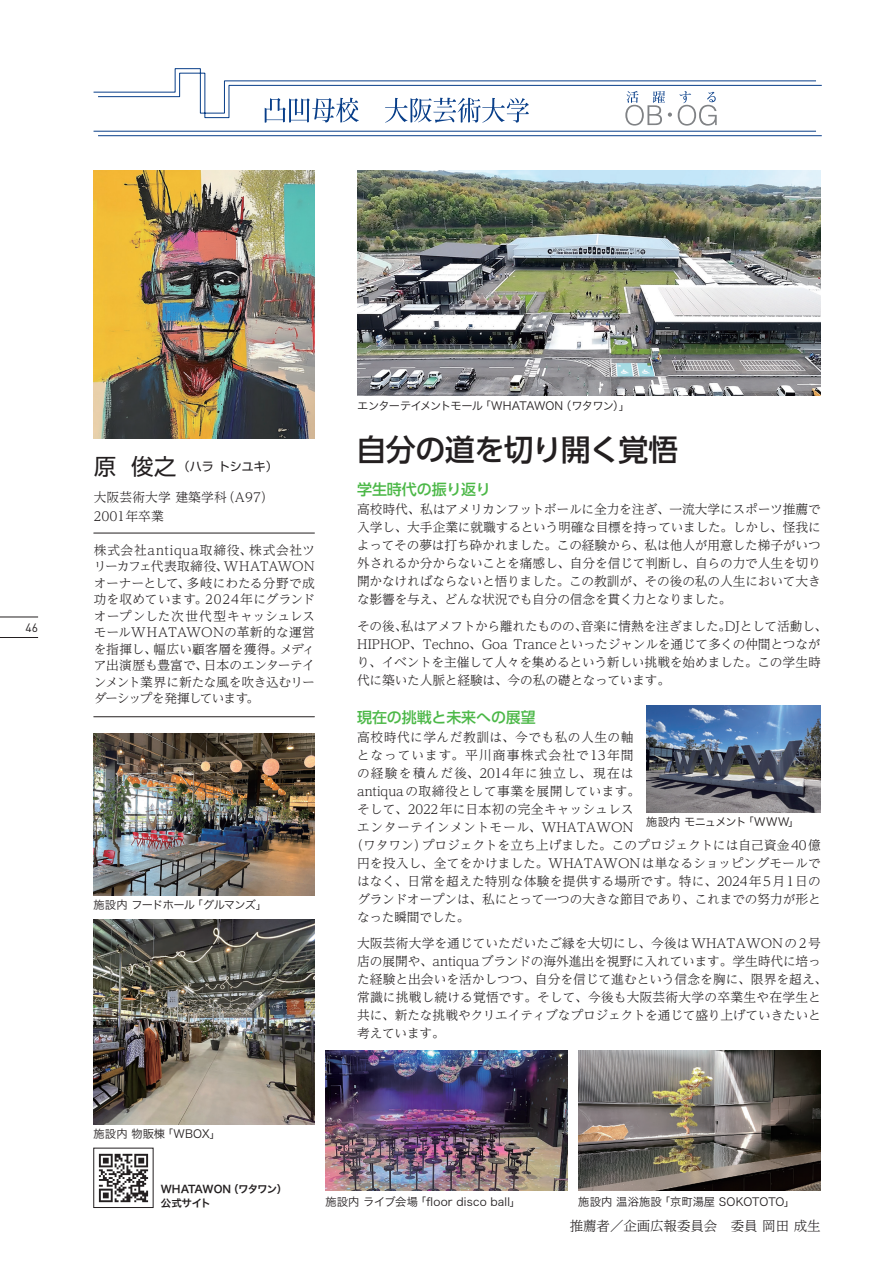
<style>
.page{position:relative;width:893px;height:1263px;background:#fff}
.page>*{position:absolute;margin:0;border:0;box-sizing:border-box;transform-origin:0 0}
.t1{font:500 30px "UD Shin Go Pr 6 N";letter-spacing:-.02em;color:#231f20}
.t2{font:500 15px "UD Shin Go Pr 6 N";letter-spacing:-.01em;color:#4cb848}
.t3{font:300 13.5px "UD Reimin Pr 6 N";letter-spacing:-.005em;color:#231f20}
.t4{font:300 12.75px/18px "UD Reimin Pr 6 N";letter-spacing:-.01em;color:#231f20;text-align:justify}
.t5{font:300 12.75px "UD Reimin Pr 6 N";letter-spacing:.015em;color:#231f20}
.t6{font:300 12.75px "UD Reimin Pr 6 N";letter-spacing:.025em;color:#231f20}
.t7{font:300 12.75px "UD Reimin Pr 6 N";letter-spacing:.09em;color:#231f20}
.t8{font:300 12.75px "UD Reimin Pr 6 N";letter-spacing:.03em;color:#231f20}
.t9{font:300 12.75px/18.3px "UD Reimin Pr 6 N";letter-spacing:.01em;color:#231f20}
.t10{font:300 12.75px "UD Reimin Pr 6 N";letter-spacing:.035em;color:#231f20}
.t11{font:300 12.75px "UD Reimin Pr 6 N";letter-spacing:.085em;color:#231f20}
.t12{font:12px "Shin Go Pr 6 N";color:#231f20}
.t13{font:12px "DIN Pro";color:#231f20}
.t14{font:11.25px "Hiragino Sans Pr 6 N W3";letter-spacing:-.005em;color:#231f20}
.t15{font:11.25px "Hiragino Sans Pr 6 N W3";letter-spacing:-.065em;color:#231f20}
.t16{font:11.25px "Hiragino Sans Pr 6 N W3";letter-spacing:.015em;color:#231f20}
.t17{font:11.25px "Hiragino Sans Pr 6 N W3";letter-spacing:-.06em;color:#231f20}
.t18{font:11.25px "Hiragino Sans Pr 6 N W3";letter-spacing:-.035em;color:#231f20}
.t19{font:10.5px/13.5px "Hiragino Sans Pr 6 N W6";letter-spacing:-.05em;color:#231f20}
.s1{font-size:22.5px}
</style>
<div class="page">
<hr style="left:0;top:637px;width:38px;height:1px;background:#231f20">
<hr style="left:0;top:617px;width:38px;height:1px;background:#231f20">
<hr style="left:94px;top:533px;width:220px;height:1px;background:#231f20">
<hr style="left:94px;top:716px;width:220px;height:1px;background:#231f20">
<img style="left:94px;top:170px;width:221px;height:268px">
<img style="left:98px;top:1153px;width:51px;height:50px">
<img style="left:357px;top:170px;width:464px;height:225px">
<img style="left:94px;top:733px;width:221px;height:162px">
<img style="left:94px;top:920px;width:221px;height:204px">
<img style="left:325px;top:1050px;width:243px;height:141px">
<img style="left:578px;top:1050px;width:243px;height:141px">
<img style="left:646px;top:706px;width:175px;height:106px">
<svg style="left:93px;top:68px;width:729px;height:68px"></svg>
<p class="t13" style="left:26px;top:619px;width:14px">46</p>
<p class="t12" style="left:94px;top:456px;width:185px"><span class="s1">原 俊之</span> （ハラ トシユキ）</p>
<p class="t9" style="left:91px;top:488px;width:184px">大阪芸術大学 建築学科（A97）<br>２００１年卒業</p>
<p class="t4" style="left:94px;top:541px;width:223px;line-height:16.5px">株式会社antiqua取締役、株式会社ツリーカフェ代表取締役、WHATAWONオーナーとして、多岐にわたる分野で成功を収めています。2024年にグランドオープンした次世代型キャッシュレスモールWHATAWONの革新的な運営を指揮し、幅広い顧客層を獲得。メディア出演歴も豊富で、日本のエンターテインメント業界に新たな風を吹き込むリーダーシップを発揮しています。</p>
<p class="t17" style="left:94px;top:895px;width:175px">施設内 フードホール「グルマンズ」</p>
<p class="t15" style="left:357px;top:396px;width:274px">エンターテイメントモール「WHATAWON（ワタワン）」</p>
<h1 class="t1" style="left:357px;top:425px;width:323px">自分の道を切り開く覚悟</h1>
<p class="t2" style="left:357px;top:477px;width:135px">学生時代の振り返り</p>
<p class="t4" style="left:357px;top:500px;width:465px">高校時代、私はアメリカンフットボールに全力を注ぎ、一流大学にスポーツ推薦で入学し、大手企業に就職するという明確な目標を持っていました。しかし、怪我によってその夢は打ち砕かれました。この経験から、私は他人が用意した梯子がいつ外されるか分からないことを痛感し、自分を信じて判断し、自らの力で人生を切り開かなければならないと悟りました。この教訓が、その後の私の人生において大きな影響を与え、どんな状況でも自分の信念を貫く力となりました。</p>
<p class="t4" style="left:357px;top:616px;width:472px;text-align:left">その後、私はアメフトから離れたものの、音楽に情熱を注ぎました。DJとして活動し、HIPHOP、Techno、Goa Tranceといったジャンルを通じて多くの仲間とつながり、イベントを主催して人々を集めるという新しい挑戦を始めました。この学生時代に築いた人脈と経験は、今の私の礎となっています。</p>
<p class="t2" style="left:357px;top:705px;width:180px">現在の挑戦と未来への展望</p>
<p class="t10" style="left:357px;top:726px;width:278px">高校時代に学んだ教訓は、今でも私の人生の軸</p>
<p class="t11" style="left:357px;top:744px;width:278px">となっています。平川商事株式会社で13年間</p>
<p class="t7" style="left:357px;top:762px;width:278px">の経験を積んだ後、2014年に独立し、現在は</p>
<p class="t6" style="left:357px;top:780px;width:284px">antiquaの取締役として事業を展開しています。</p>
<p class="t5" style="left:357px;top:798px;width:278px">そして、2022年に日本初の完全キャッシュレス</p>
<p class="t8" style="left:357px;top:816px;width:278px">エンターテインメントモール、WHATAWON</p>
<p class="t4" style="left:351px;top:835px;width:472px">（ワタワン）プロジェクトを立ち上げました。このプロジェクトには自己資金40億</p>
<p class="t4" style="left:357px;top:853px;width:465px">円を投入し、全てをかけました。WHATAWONは単なるショッピングモールで</p>
<p class="t5" style="left:357px;top:870px;width:465px">はなく、日常を超えた特別な体験を提供する場所です。特に、2024年5月1日の</p>
<p class="t4" style="left:357px;top:889px;width:465px">グランドオープンは、私にとって一つの大きな節目であり、これまでの努力が形と</p>
<p class="t4" style="left:357px;top:907px;width:114px">なった瞬間でした。</p>
<p class="t4" style="left:357px;top:934px;width:472px;text-align:left">大阪芸術大学を通じていただいたご縁を大切にし、今後はWHATAWONの2号店の展開や、antiquaブランドの海外進出を視野に入れています。学生時代に培った経験と出会いを活かしつつ、自分を信じて進むという信念を胸に、限界を超え、常識に挑戦し続ける覚悟です。そして、今後も大阪芸術大学の卒業生や在学生と共に、新たな挑戦やクリエイティブなプロジェクトを通じて盛り上げていきたいと考えています。</p>
<p class="t18" style="left:646px;top:811px;width:155px">施設内 モニュメント「WWW」</p>
<p class="t14" style="left:94px;top:1124px;width:129px">施設内 物販棟「WBOX」</p>
<p class="t19" style="left:161px;top:1182px;width:128px">WHATAWON（ワタワン）公式サイト</p>
<p class="t16" style="left:325px;top:1191px;width:197px">施設内 ライブ会場「floor disco ball」</p>
<p class="t14" style="left:578px;top:1191px;width:218px">施設内 温浴施設「京町湯屋 SOKOTOTO」</p>
<p class="t3" style="left:570px;top:1215px;width:252px">推薦者／企画広報委員会 委員 岡田 成生</p>
</div>
